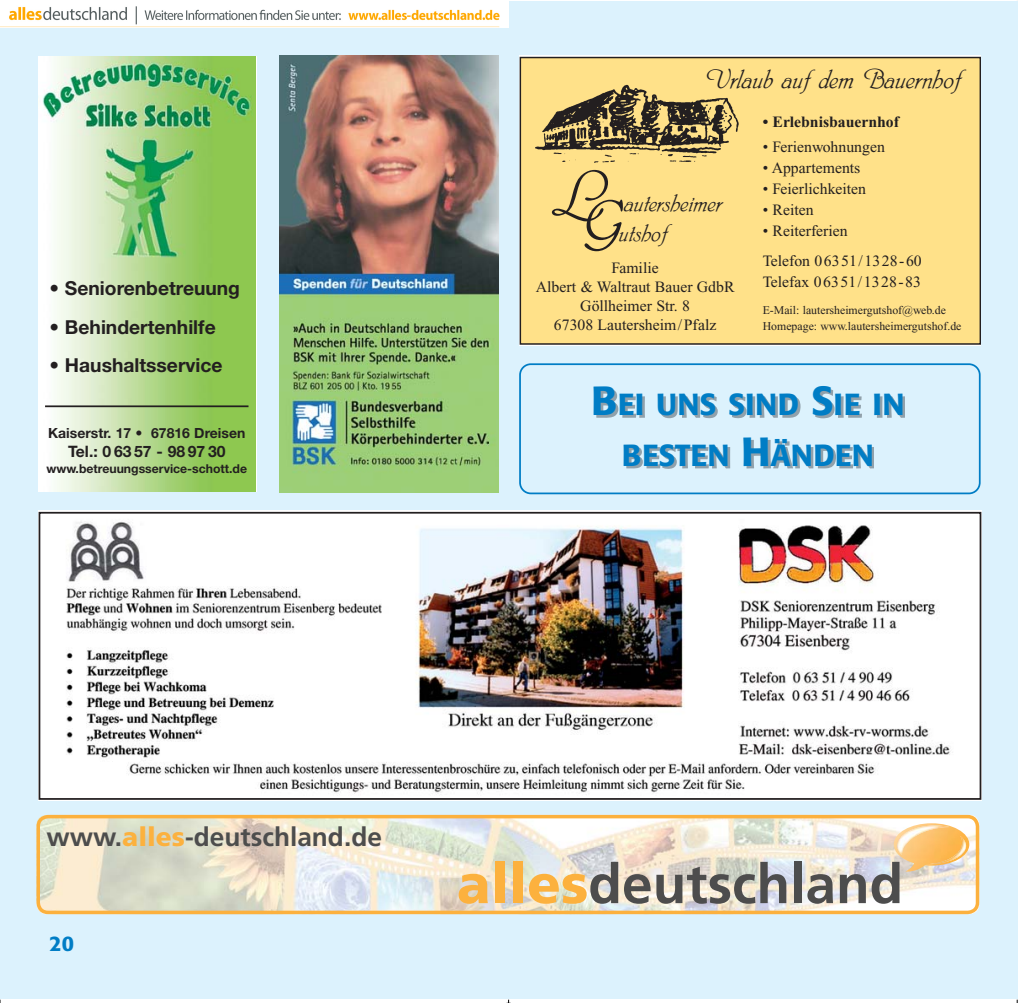
<style>
.page{position:relative;width:1018px;height:1003px;background:#fff}
.page>*{position:absolute;margin:0;border:0;box-sizing:border-box;transform-origin:0 0}
.t1{font:70px "Phyllis D+LBBYDN";color:#231f20}
.t2{font:54.95px "Frutiger Bold+GZNCBP";color:#4d4d4d}
.t3{font:30.62px "Phyllis D+LBBYDN";color:#231f20}
.t4{font:500 30.1px/50.6px "Formata";color:#007dc5;text-align:center}
.t5{font:28px/29.8px "Phyllis D+LBBYDN";color:#231f20}
.t6{font:26.25px "Frutiger Bold+GZNCBP";color:#4d4d4d}
.t7{font:500 21px "Formata";color:#007dc5}
.t8{font:19.25px "Helvetica Neue Bold+XNBSZW";color:#231f20}
.t9{font:15.75px/18.9px "Times New Roman PS+ASRGBX";color:#231f20;text-align:center}
.t10{font:15.75px "Times New Roman PS Bold+RPAYYM";color:#231f20}
.t11{font:15.75px "Helvetica Neue Bold+XNBSZW";color:#231f20}
.t12{font:14px "Helvetica Neue Bold+XNBSZW";color:#231f20}
.t13{font:12.25px "Helvetica Neue Bold+XNBSZW";color:#231f20}
.t14{font:11.9px/15.8px "Times New Roman PS+ASRGBX";color:#231f20}
.s1{font-size:40.25px}
.s2{font-family:"Frutiger Black+BONBMA";color:#fcb13e}
</style>
<div class="page">
<div style="left:0;top:1px;width:1017px;height:997px;background:#dcf2fd"></div>
<svg style="left:519px;top:363px;width:461px;height:131px"></svg>
<img style="left:36px;top:814px;width:943px;height:99px;border-radius:10px">
<div style="left:36px;top:814px;width:943px;height:99px;border:4px solid #fcb13e;border-radius:10px"></div>
<img style="left:894px;top:823px;width:75px;height:48px">
<img style="left:897px;top:825px;width:53px;height:29px">
<img style="left:925px;top:835px;width:41px;height:29px">
<img style="left:42px;top:514px;width:936px;height:282px">
<div style="left:39px;top:511px;width:942px;height:288px;border:2px solid #231f20"></div>
<img style="left:38px;top:56px;width:218px;height:436px">
<hr style="left:45px;top:405px;width:203px;height:2px;background:#231f20">
<div style="left:520px;top:57px;width:460px;height:287px;background:#ffe189"></div>
<img style="left:535px;top:84px;width:204px;height:79px">
<div style="left:520px;top:57px;width:461px;height:287px;border:1px solid #231f20"></div>
<svg style="left:705px;top:84px;width:34px;height:13px"></svg>
<img style="left:280px;top:55px;width:218px;height:437px">
<svg style="left:596px;top:389px;width:182px;height:29px"></svg>
<svg style="left:626px;top:440px;width:187px;height:28px"></svg>
<img style="left:0;top:1px;width:509px;height:26px">
<p class="t8" style="left:49px;top:281px;width:192px">• Seniorenbetreuung</p>
<p class="t8" style="left:49px;top:320px;width:168px">• Behindertenhilfe</p>
<p class="t8" style="left:49px;top:358px;width:175px">• Haushaltsservice</p>
<p class="t12" style="left:48px;top:427px;width:199px">Kaiserstr. 17 • 67816 Dreisen</p>
<p class="t11" style="left:68px;top:445px;width:159px">Tel.: 0 63 57 - 98 97 30</p>
<p class="t13" style="left:46px;top:464px;width:202px">www.betreuungsservice-schott.de</p>
<h3 class="t3" style="left:705px;top:61px;width:258px">Urlaub auf dem Bauernhof</h3>
<h1 class="t1" style="left:554px;top:166px;width:68px">LG</h1>
<h3 class="t5" style="left:619px;top:187px;width:105px">autersheimer utshof</h3>
<p class="t9" style="left:536px;top:260px;width:200px">Familie<br>Albert &amp; Waltraut Bauer GdbR<br>Göllheimer Str. 8<br>67308 Lautersheim/Pfalz</p>
<p class="t10" style="left:763px;top:113px;width:138px">• Erlebnisbauernhof</p>
<p class="t9" style="left:763px;top:139px;width:124px">• Ferienwohnungen</p>
<p class="t9" style="left:763px;top:160px;width:99px">• Appartements</p>
<p class="t9" style="left:763px;top:181px;width:105px">• Feierlichkeiten</p>
<p class="t9" style="left:763px;top:202px;width:52px">• Reiten</p>
<p class="t9" style="left:763px;top:218px;width:160px;line-height:29.8px;text-align:left">• Reiterferien<br>Telefon 06351/1328-60</p>
<p class="t9" style="left:763px;top:274px;width:160px">Telefax 06351/1328-83</p>
<p class="t14" style="left:763px;top:303px;width:200px">E-Mail: lautersheimergutshof@web.de<br>Homepage: www.lautersheimergutshof.de</p>
<h3 class="t4" style="left:591px;top:381px;width:315px"><span class="s1">B</span>EI UNS SIND <span class="s1">S</span>IE IN<br>BESTEN <span class="s1">H</span>ÄNDEN</h3>
<h3 class="t6" style="left:46px;top:821px;width:337px">www.<span class="s2">alles</span>-deutschland.de</h3>
<h3 class="t7" style="left:50px;top:934px;width:26px">20</h3>
<h2 class="t2" style="left:457px;top:851px;width:448px"><span class="s2">alles</span>deutschland</h2>
</div>
